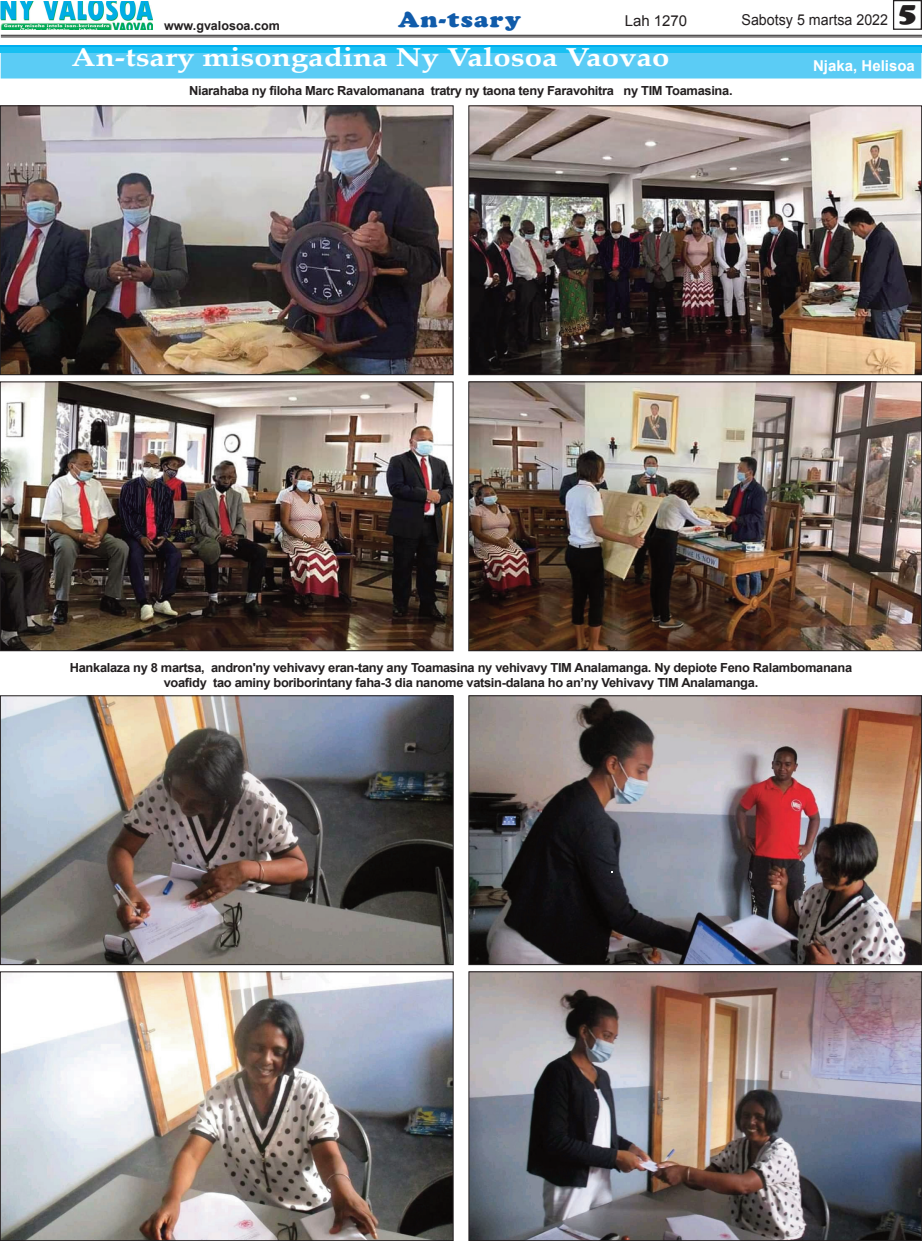
<style>
.page{position:relative;width:922px;height:1241px;background:#fff}
.page>*{position:absolute;margin:0;border:0;box-sizing:border-box;transform-origin:0 0}
.t1{font:700 26px "Palatino Linotype";letter-spacing:-.005em;color:#fff;scale:1.2 1}
.t2{font:900 22.5px "Cooper";letter-spacing:.05em;color:#105baa;scale:1.14 1}
.t3{font:15px "Arial";color:#231f20;scale:.95 1}
.t4{font:700 15px "Arial";letter-spacing:-.005em;color:#fff}
.t5{font:15px "Arial";color:#231f20}
.t6{font:700 12.5px/15px "Arial";letter-spacing:-.025em;color:#231f20;text-align:center}
.t7{font:700 12.5px "Arial";color:#231f20}
</style>
<div class="page">
<hr style="left:1px;top:35px;width:920px;height:1px;background:#231f20">
<hr style="left:1px;top:37px;width:920px;height:1px;background:#231f20">
<img style="left:0;top:1px;width:152px;height:29px">
<div style="left:892px;top:0;width:29px;height:30px;border:1px solid #231f20"></div>
<div style="left:0;top:45px;width:920px;height:8px;background:#00aeef"></div>
<div style="left:1px;top:47px;width:920px;height:31px;background:#5bccf5"></div>
<div style="left:1px;top:47px;width:919px;height:6px;background:#17c0f2"></div>
<img style="left:2px;top:973px;width:449px;height:265px">
<div style="left:0;top:971px;width:453px;height:269px;border:1px solid #231f20"></div>
<img style="left:2px;top:697px;width:449px;height:265px">
<div style="left:0;top:695px;width:453px;height:269px;border:1px solid #231f20"></div>
<img style="left:470px;top:697px;width:449px;height:265px">
<div style="left:468px;top:695px;width:453px;height:269px;border:1px solid #231f20"></div>
<img style="left:470px;top:107px;width:449px;height:266px">
<div style="left:468px;top:105px;width:453px;height:270px;border:1px solid #231f20"></div>
<img style="left:470px;top:973px;width:449px;height:265px">
<div style="left:468px;top:971px;width:453px;height:269px;border:1px solid #231f20"></div>
<img style="left:2px;top:107px;width:449px;height:266px">
<div style="left:0;top:105px;width:453px;height:270px;border:1px solid #231f20"></div>
<img style="left:470px;top:383px;width:449px;height:266px">
<div style="left:468px;top:381px;width:453px;height:270px;border:1px solid #231f20"></div>
<img style="left:2px;top:383px;width:449px;height:266px">
<div style="left:0;top:381px;width:453px;height:270px;border:1px solid #231f20"></div>
<p class="t7" style="left:164px;top:21px;width:117px">www.gvalosoa.com</p>
<h2 class="t2" style="left:398px;top:12px;width:109px">An-tsary</h2>
<p class="t5" style="left:624px;top:15px;width:64px">Lah 1270</p>
<p class="t3" style="left:741px;top:14px;width:186px">Sabotsy 5 martsa 2022 <sup>5</sup></p>
<h1 class="t1" style="left:72px;top:47px;width:499px">An-tsary misongadina Ny Valosoa Vaovao</h1>
<p class="t6" style="left:189px;top:85px;width:544px">Niarahaba ny filoha Marc Ravalomanana tratry ny taona teny Faravohitra ny TIM Toamasina.</p>
<p class="t4" style="left:812px;top:60px;width:103px">Njaka, Helisoa</p>
<p class="t6" style="left:70px;top:661px;width:783px">Hankalaza ny 8 martsa, andron'ny vehivavy eran-tany any Toamasina ny vehivavy TIM Analamanga. Ny depiote Feno Ralambomanana voafidy tao aminy boriborintany faha-3 dia nanome vatsin-dalana ho an’ny Vehivavy TIM Analamanga.</p>
</div>
